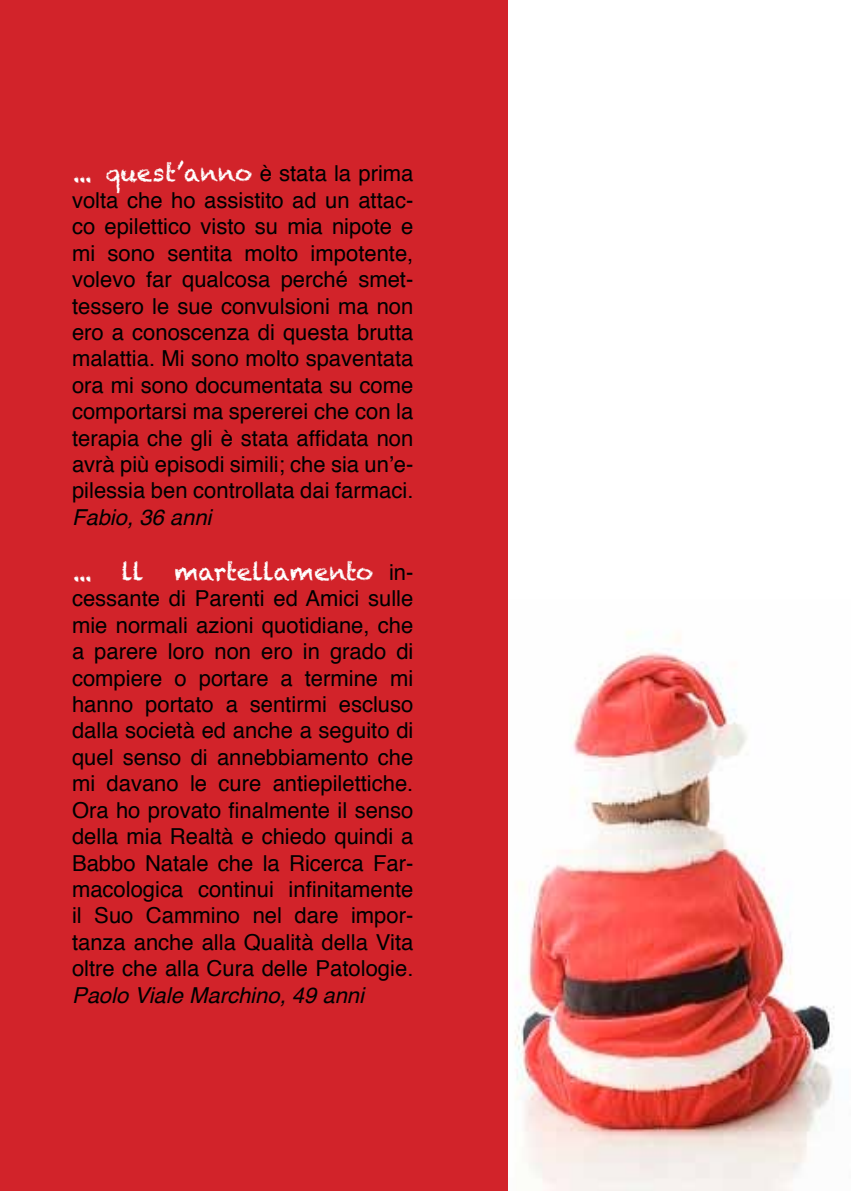
<style>
.page{position:relative;width:851px;height:1191px;background:#fff}
.page>*{position:absolute;margin:0;border:0;box-sizing:border-box;transform-origin:0 0}
.t1{font:24px "Chalkduster";color:#fff}
.t2{font:22px/26.4px "Helvetica";color:#000;text-align:justify}
.t3{font:italic 22px "Helvetica";color:#000}
.s1{font-family:"Helvetica";font-size:22px;color:#000}
</style>
<div class="page">
<img style="left:507px;top:599px;width:327px;height:592px">
<div style="left:0;top:0;width:507px;height:1191px;background:#d2232a"></div>
<p class="t1" style="left:72px;top:159px;width:343px">... quest’anno <span class="s1">è stata la prima</span></p>
<p class="t2" style="left:72px;top:188px;width:343px">volta che ho assistito ad un attac&shy;co epilettico visto su mia nipote e mi sono sentita molto impotente, volevo far qualcosa perché smet&shy;tessero le sue convulsioni ma non ero a conoscenza di questa brutta malattia. Mi sono molto spaventata ora mi sono documentata su come comportarsi ma spererei che con la terapia che gli è stata affidata non avrà più episodi simili; che sia un’e&shy;pilessia ben controllata dai farmaci.</p>
<p class="t3" style="left:72px;top:500px;width:141px">Fabio, 36 anni</p>
<p class="t1" style="left:72px;top:557px;width:73px">... ll</p>
<p class="t1" style="left:174px;top:557px;width:241px">martellamento <span class="s1">in-</span></p>
<p class="t2" style="left:72px;top:586px;width:343px">cessante di Parenti ed Amici sulle mie normali azioni quotidiane, che a parere loro non ero in grado di compiere o portare a termine mi hanno portato a sentirmi escluso dalla società ed anche a seguito di quel senso di annebbiamento che mi davano le cure antiepilettiche.<br>Ora ho provato finalmente il senso della mia Realtà e chiedo quindi a Babbo Natale che la Ricerca Far&shy;macologica continui infinitamente il Suo Cammino nel dare impor&shy;tanza anche alla Qualità della Vita oltre che alla Cura delle Patologie.</p>
<p class="t3" style="left:72px;top:977px;width:293px">Paolo Viale Marchino, 49 anni</p>
</div>
